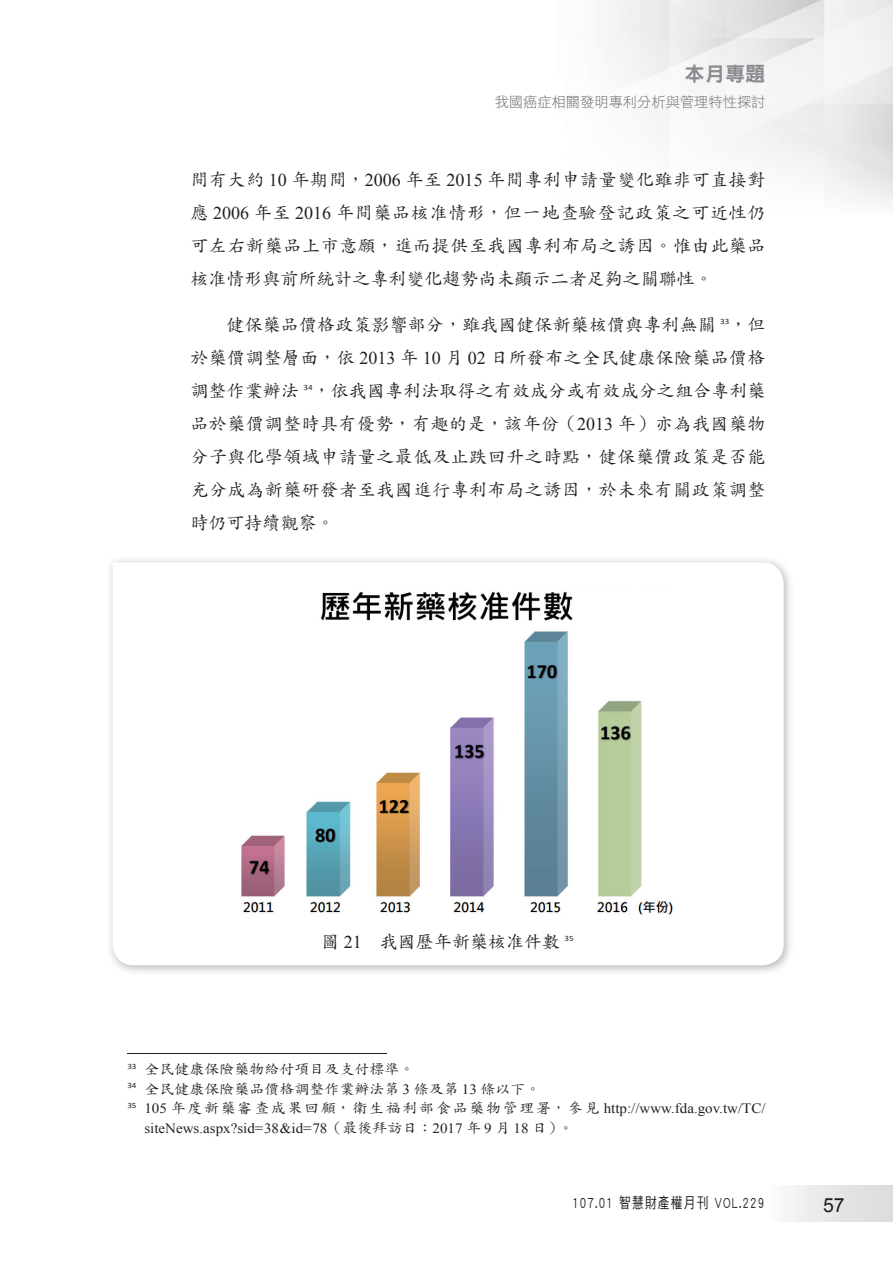
<style>
.page{position:relative;width:893px;height:1263px;background:#fff}
.page>*{position:absolute;margin:0;border:0;box-sizing:border-box;transform-origin:0 0}
.t1{font:20.25px "DF Hei Std W9 E Ten B5 H";color:#8a8c8f}
.t2{font:19.5px "Arial";color:#231f20}
.t3{font:18px/33px "DF Kai Shu Std W5 E Ten B5 H";letter-spacing:.03em;color:#231f20;text-align:justify}
.t4{font:18px "DF Kai Shu Std W5 E Ten B5 H";color:#231f20}
.t5{font:15px "DF Hei Std W5 E Ten B5 H";letter-spacing:.1em;color:#231f20;scale:.78 1}
.t6{font:14.25px/19.5px "Times New Roman";color:#231f20;scale:1.05 1}
.t7{font:14.25px/19.5px "DF Kai Shu Std W5 E Ten B5 H";color:#231f20;scale:1.05 1}
.t8{font:14.25px "DF Hei Std W3 E Ten B5 H";color:#6c6d70}
.s1{font-family:"Times New Roman"}
.s2{font-family:"DF Kai Shu Std W5 E Ten B5 H"}
</style>
<div class="page">
<div style="left:765px;top:1186px;width:127px;height:35px;background:linear-gradient(to right,#fbfbfb,#d7d9db)"></div>
<img style="left:110px;top:560px;width:680px;height:412px">
<svg style="left:112px;top:562px;width:671px;height:403px"></svg>
<img style="left:219px;top:589px;width:456px;height:333px">
<hr style="left:127px;top:1053px;width:260px;height:1px;background:#231f20">
<p class="t1" style="left:684px;top:66px;width:82px">本月專題</p>
<p class="t8" style="left:494px;top:97px;width:272px">我國癌症相關發明專利分析與管理特性探討</p>
<p class="t3" style="left:190px;top:165px;width:576px">間有大約 <span class="s1">10</span> 年期間，<span class="s1">2006</span> 年至 <span class="s1">2015</span> 年間專利申請量變化雖非可直接對應 <span class="s1">2006</span> 年至 <span class="s1">2016</span> 年間藥品核准情形，但一地查驗登記政策之可近性仍可左右新藥品上市意願，進而提供至我國專利布局之誘因。惟由此藥品核准情形與前所統計之專利變化趨勢尚未顯示二者足夠之關聯性。</p>
<p class="t3" style="left:190px;top:310px;width:576px;text-indent:36px">健保藥品價格政策影響部分，雖我國健保新藥核價與專利無關 <sup>33</sup>，但於藥價調整層面，依 <span class="s1">2013</span> 年 <span class="s1">10</span> 月 <span class="s1">02</span> 日所發布之全民健康保險藥品價格調整作業辦法 <sup>34</sup>，依我國專利法取得之有效成分或有效成分之組合專利藥品於藥價調整時具有優勢，有趣的是，該年份（<span class="s1">2013</span> 年）亦為我國藥物分子與化學領域申請量之最低及止跌回升之時點，健保藥價政策是否能充分成為新藥研發者至我國進行專利布局之誘因，於未來有關政策調整時仍可持續觀察。</p>
<p class="t4" style="left:321px;top:934px;width:254px">圖 <span class="s1">21</span>　我國歷年新藥核准件數 <sup>35</sup></p>
<p class="t7" style="left:127px;top:1061px;width:395px"><sup>33</sup> 全民健康保險藥物給付項目及支付標準。<br><sup>34</sup> 全民健康保險藥品價格調整作業辦法第 <span class="s1">3</span> 條及第 <span class="s1">13</span> 條以下。</p>
<p class="t6" style="left:144px;top:1099px;width:593px;text-indent:-17px"><sup>35</sup> 105 <span class="s2">年度新藥審查成果回顧，衛生福利部食品藥物管理署，參見</span> http://www.fda.gov.tw/TC/ siteNews.aspx?sid=38&amp;id=78<span class="s2">（最後拜訪日：</span>2017 <span class="s2">年</span> 9 <span class="s2">月</span> 18 <span class="s2">日）。</span></p>
<p class="t5" style="left:572px;top:1197px;width:248px">107.01 智慧財產權月刊 VOL.229</p>
<p class="t2" style="left:823px;top:1194px;width:23px">57</p>
</div>
